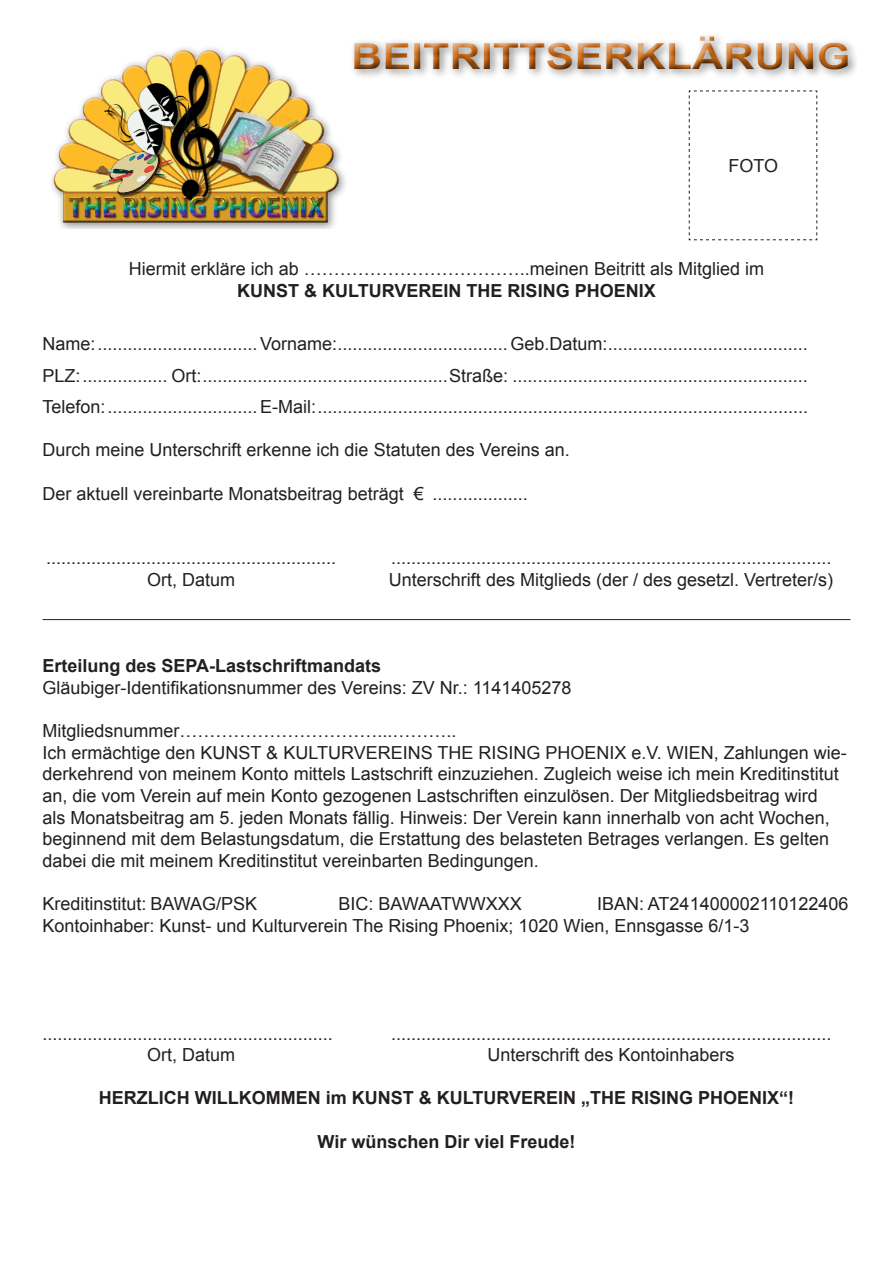
<style>
.page{position:relative;width:893px;height:1263px;background:#fff}
.page>*{position:absolute;margin:0;border:0;box-sizing:border-box;transform-origin:0 0}
.t1{font:700 36px "Arial";color:#c76817;scale:1.2 1}
.t2{font:18px/21.6px "Arial";color:#231f20}
.t3{font:700 18px "Arial";color:#231f20}
</style>
<div class="page">
<img style="left:61px;top:171px;width:285px;height:58px">
<div style="left:51px;top:54px;width:290px;height:171px;background:#231f20;opacity:.75"></div>
<div style="left:345px;top:31px;width:514px;height:49px;background:#231f20;opacity:.75"></div>
<hr style="left:43px;top:619px;width:807px;height:1px;background:#231f20">
<svg style="left:688px;top:90px;width:130px;height:151px"></svg>
<h1 class="t1" style="left:351px;top:32px;width:417px">BEITRITTSERKLÄRUNG</h1>
<p class="t2" style="left:729px;top:155px;width:51px">FOTO</p>
<p class="t2" style="left:129px;top:259px;width:637px">Hiermit erkläre ich ab ………………………………..meinen Beitritt als Mitglied im</p>
<p class="t3" style="left:237px;top:279px;width:420px">KUNST &amp; KULTURVEREIN THE RISING PHOENIX</p>
<p class="t2" style="left:43px;top:328px;width:767px;line-height:31.5px;text-align:justify">Name:................................Vorname:.................................. Geb.Datum:........................................<br>PLZ:................. Ort:.................................................Straße: ...........................................................<br>Telefon:..............................E-Mail:..................................................................................................</p>
<p class="t2" style="left:43px;top:439px;width:529px">Durch meine Unterschrift erkenne ich die Statuten des Vereins an.</p>
<p class="t2" style="left:43px;top:483px;width:487px">Der aktuell vereinbarte Monatsbeitrag beträgt € ...................</p>
<p class="t2" style="left:46px;top:547px;width:292px">..........................................................</p>
<p class="t2" style="left:391px;top:547px;width:442px">........................................................................................</p>
<p class="t2" style="left:147px;top:569px;width:90px">Ort, Datum</p>
<p class="t2" style="left:389px;top:569px;width:446px">Unterschrift des Mitglieds (der / des gesetzl. Vertreter/s)</p>
<p class="t3" style="left:43px;top:654px;width:340px">Erteilung des SEPA-Lastschriftmandats</p>
<p class="t2" style="left:43px;top:677px;width:530px">Gläubiger-Identifikationsnummer des Vereins: ZV Nr.: 1141405278</p>
<p class="t2" style="left:43px;top:720px;width:806px">Mitgliedsnummer……………………………...………..<br>Ich ermächtige den KUNST &amp; KULTURVEREINS THE RISING PHOENIX e.V. WIEN, Zahlungen wie&shy;derkehrend von meinem Konto mittels Lastschrift einzuziehen. Zugleich weise ich mein Kreditinstitut an, die vom Verein auf mein Konto gezogenen Lastschriften einzulösen. Der Mitgliedsbeitrag wird<br>als Monatsbeitrag am 5. jeden Monats fällig. Hinweis: Der Verein kann innerhalb von acht Wochen, beginnend mit dem Belastungsdatum, die Erstattung des belasteten Betrages verlangen. Es gelten dabei die mit meinem Kreditinstitut vereinbarten Bedingungen.</p>
<p class="t2" style="left:43px;top:893px;width:216px">Kreditinstitut: BAWAG/PSK</p>
<p class="t2" style="left:339px;top:893px;width:185px">BIC: BAWAATWWXXX</p>
<p class="t2" style="left:43px;top:893px;width:807px;text-indent:554px">IBAN: AT241400002110122406<br>Kontoinhaber: Kunst- und Kulturverein The Rising Phoenix; 1020 Wien, Ennsgasse 6/1-3</p>
<p class="t2" style="left:43px;top:1023px;width:292px">..........................................................</p>
<p class="t2" style="left:391px;top:1023px;width:442px">........................................................................................</p>
<p class="t2" style="left:147px;top:1044px;width:90px">Ort, Datum</p>
<p class="t2" style="left:487px;top:1044px;width:249px">Unterschrift des Kontoinhabers</p>
<p class="t3" style="left:99px;top:1086px;width:697px">HERZLICH WILLKOMMEN im KUNST &amp; KULTURVEREIN „THE RISING PHOENIX“!</p>
<p class="t3" style="left:317px;top:1129px;width:259px">Wir wünschen Dir viel Freude!</p>
</div>
